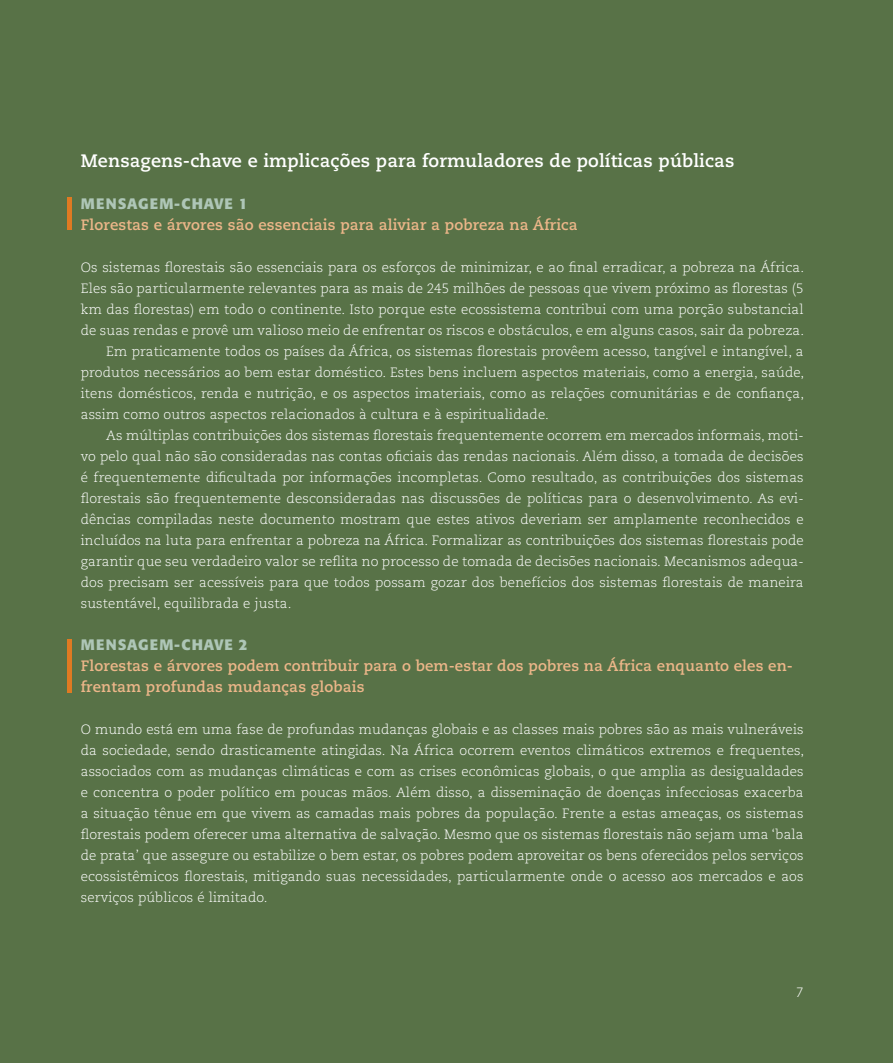
<style>
.page{position:relative;width:893px;height:1063px;background:#587247}
.page>*{position:absolute;margin:0;border:0;box-sizing:border-box;transform-origin:0 0}
.t1{font:700 18px "Caecilia LT Std";letter-spacing:.01em;color:#fff}
.t2{font:700 15px/21px "Caecilia LT Std";letter-spacing:.01em;color:#ecb689}
.t3{font:700 15px "Formata";letter-spacing:.07em;color:#aec6b7}
.t4{font:300 13.5px/21px "Caecilia LT Std";letter-spacing:.01em;color:#fff;text-align:justify}
</style>
<div class="page">
<hr style="left:67px;top:198px;width:4px;height:32px;background:#df7a22">
<hr style="left:67px;top:639px;width:4px;height:53px;background:#df7a22">
<h1 class="t1" style="left:81px;top:150px;width:655px">Mensagens-chave e implicações para formuladores de políticas públicas</h1>
<p class="t3" style="left:81px;top:194px;width:168px">MENSAGEM-CHAVE 1</p>
<p class="t2" style="left:81px;top:214px;width:498px">Florestas e árvores são essenciais para aliviar a pobreza na África</p>
<p class="t4" style="left:81px;top:257px;width:725px">Os sistemas florestais são essenciais para os esforços de minimizar, e ao final erradicar, a pobreza na África.</p>
<p class="t4" style="left:81px;top:278px;width:724px">Eles são particularmente relevantes para as mais de 245 milhões de pessoas que vivem próximo as florestas (5</p>
<p class="t4" style="left:81px;top:299px;width:724px">km das florestas) em todo o continente. Isto porque este ecossistema contribui com uma porção substancial</p>
<p class="t4" style="left:81px;top:320px;width:725px">de suas rendas e provê um valioso meio de enfrentar os riscos e obstáculos, e em alguns casos, sair da pobreza.</p>
<p class="t4" style="left:106px;top:341px;width:699px">Em praticamente todos os países da África, os sistemas florestais provêem acesso, tangível e intangível, a</p>
<p class="t4" style="left:81px;top:362px;width:725px">produtos necessários ao bem estar doméstico. Estes bens incluem aspectos materiais, como a energia, saúde,</p>
<p class="t4" style="left:81px;top:383px;width:725px">itens domésticos, renda e nutrição, e os aspectos imateriais, como as relações comunitárias e de confiança,</p>
<p class="t4" style="left:81px;top:404px;width:469px">assim como outros aspectos relacionados à cultura e à espiritualidade.</p>
<p class="t4" style="left:106px;top:425px;width:699px">As múltiplas contribuições dos sistemas florestais frequentemente ocorrem em mercados informais, moti-</p>
<p class="t4" style="left:81px;top:446px;width:724px">vo pelo qual não são consideradas nas contas oficiais das rendas nacionais. Além disso, a tomada de decisões</p>
<p class="t4" style="left:81px;top:467px;width:724px">é frequentemente dificultada por informações incompletas. Como resultado, as contribuições dos sistemas</p>
<p class="t4" style="left:81px;top:488px;width:724px">florestais são frequentemente desconsideradas nas discussões de políticas para o desenvolvimento. As evi-</p>
<p class="t4" style="left:81px;top:509px;width:724px">dências compiladas neste documento mostram que estes ativos deveriam ser amplamente reconhecidos e</p>
<p class="t4" style="left:81px;top:530px;width:724px">incluídos na luta para enfrentar a pobreza na África. Formalizar as contribuições dos sistemas florestais pode</p>
<p class="t4" style="left:81px;top:551px;width:724px">garantir que seu verdadeiro valor se reflita no processo de tomada de decisões nacionais. Mecanismos adequa-</p>
<p class="t4" style="left:81px;top:572px;width:724px">dos precisam ser acessíveis para que todos possam gozar dos benefícios dos sistemas florestais de maneira</p>
<p class="t4" style="left:81px;top:593px;width:212px">sustentável, equilibrada e justa.</p>
<p class="t3" style="left:81px;top:635px;width:168px">MENSAGEM-CHAVE 2</p>
<p class="t2" style="left:81px;top:655px;width:714px">Florestas e árvores podem contribuir para o bem-estar dos pobres na África enquanto eles en&shy;frentam profundas mudanças globais</p>
<p class="t4" style="left:81px;top:719px;width:725px">O mundo está em uma fase de profundas mudanças globais e as classes mais pobres são as mais vulneráveis da sociedade, sendo drasticamente atingidas. Na África ocorrem eventos climáticos extremos e frequentes, associados com as mudanças climáticas e com as crises econômicas globais, o que amplia as desigualdades e concentra o poder político em poucas mãos. Além disso, a disseminação de doenças infecciosas exacerba a situação tênue em que vivem as camadas mais pobres da população. Frente a estas ameaças, os sistemas florestais podem oferecer uma alternativa de salvação. Mesmo que os sistemas florestais não sejam uma ‘bala de prata’ que assegure ou estabilize o bem estar, os pobres podem aproveitar os bens oferecidos pelos serviços ecossistêmicos florestais, mitigando suas necessidades, particularmente onde o acesso aos mercados e aos serviços públicos é limitado.</p>
<p class="t4" style="left:796px;top:982px;width:9px">7</p>
</div>
